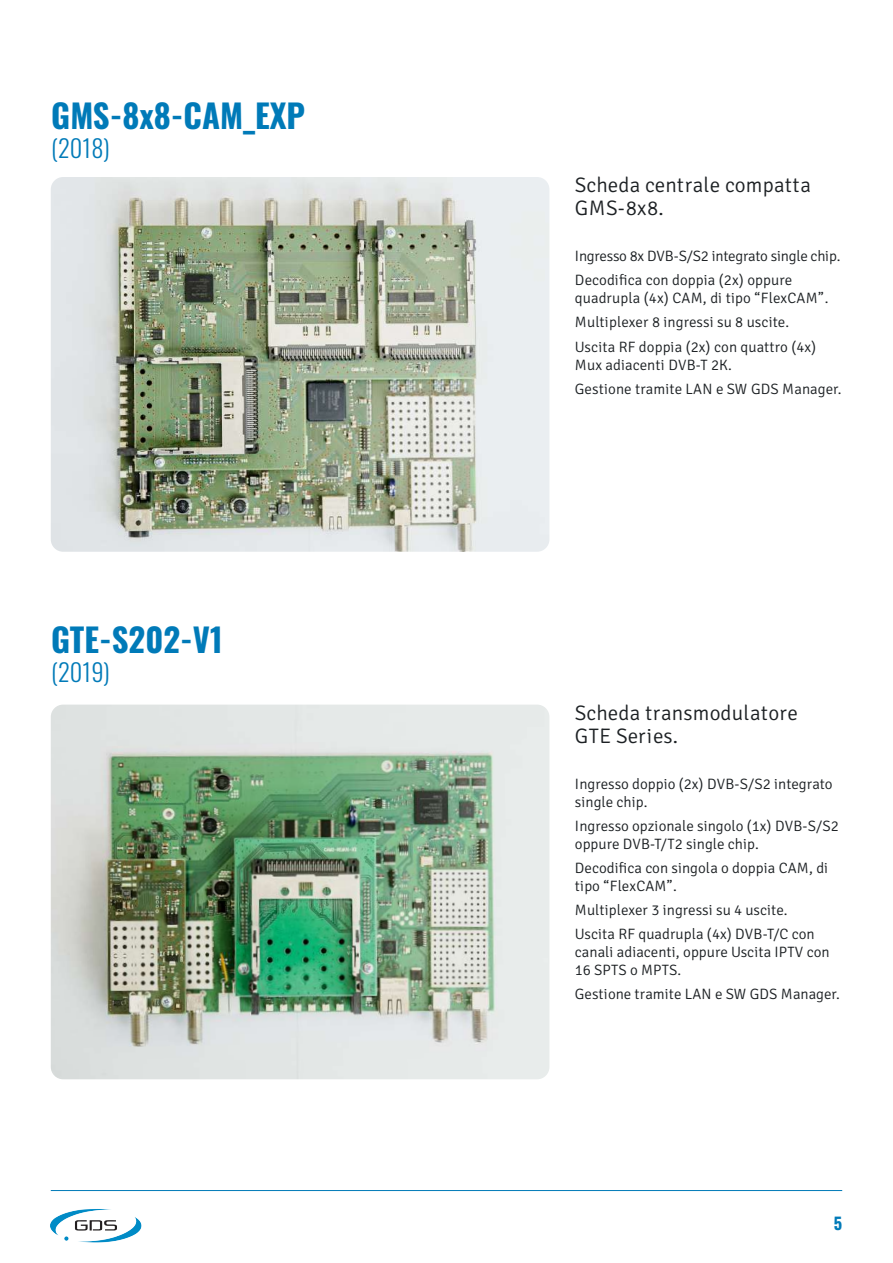
<style>
.page{position:relative;width:893px;height:1263px;background:#fff}
.page>*{position:absolute;margin:0;border:0;box-sizing:border-box;transform-origin:0 0}
.t1{font:700 32.7px "Oswald";color:#007ab8}
.t2{font:300 24.3px "Oswald";color:#007ab8}
.t3{font:300 21px/22.5px "Signika";letter-spacing:.01em;color:#1d2124}
.t4{font:700 16.5px "Oswald";color:#007ab8}
.t5{font:300 15px/24px "Signika";letter-spacing:.005em;color:#1d2124}
</style>
<div class="page">
<img style="left:51px;top:705px;width:498px;height:374px">
<img style="left:51px;top:177px;width:498px;height:375px">
<hr style="left:51px;top:1190px;width:791px;height:1px;background:#007ab8">
<img style="left:50px;top:1209px;width:92px;height:34px">
<h1 class="t1" style="left:51px;top:98px;width:255px">GMS-8x8-CAM_EXP</h1>
<h2 class="t2" style="left:51px;top:126px;width:60px">(2018)</h2>
<h1 class="t1" style="left:51px;top:623px;width:173px">GTE-S202-V1</h1>
<h2 class="t2" style="left:51px;top:651px;width:60px">(2019)</h2>
<h3 class="t3" style="left:575px;top:173px;width:238px">Scheda centrale compatta<br>GMS-8x8.</h3>
<p class="t5" style="left:575px;top:243px;width:267px">Ingresso 8x DVB-S/S2 integrato single chip.<br>Decodifica con doppia (2x) oppure</p>
<p class="t5" style="left:575px;top:285px;width:255px">quadrupla (4x) CAM, di tipo “FlexCAM”.<br>Multiplexer 8 ingressi su 8 uscite.<br>Uscita RF doppia (2x) con quattro (4x)</p>
<p class="t5" style="left:575px;top:351px;width:268px">Mux adiacenti DVB-T 2K.<br>Gestione tramite LAN e SW GDS Manager.</p>
<h3 class="t3" style="left:575px;top:700px;width:225px">Scheda transmodulatore<br>GTE Series.</h3>
<p class="t5" style="left:575px;top:774px;width:259px;line-height:18px">Ingresso doppio (2x) DVB-S/S2 integrato single chip.</p>
<p class="t5" style="left:575px;top:816px;width:265px;line-height:18px">Ingresso opzionale singolo (1x) DVB-S/S2 oppure DVB-T/T2 single chip.</p>
<p class="t5" style="left:575px;top:858px;width:255px;line-height:18px">Decodifica con singola o doppia CAM, di tipo “FlexCAM”.</p>
<p class="t5" style="left:575px;top:897px;width:241px">Multiplexer 3 ingressi su 4 uscite.<br>Uscita RF quadrupla (4x) DVB-T/C con</p>
<p class="t5" style="left:575px;top:942px;width:256px;line-height:18px">canali adiacenti, oppure Uscita IPTV con<br>16 SPTS o MPTS.</p>
<p class="t5" style="left:575px;top:981px;width:266px">Gestione tramite LAN e SW GDS Manager.</p>
<p class="t4" style="left:834px;top:1215px;width:10px">5</p>
</div>
